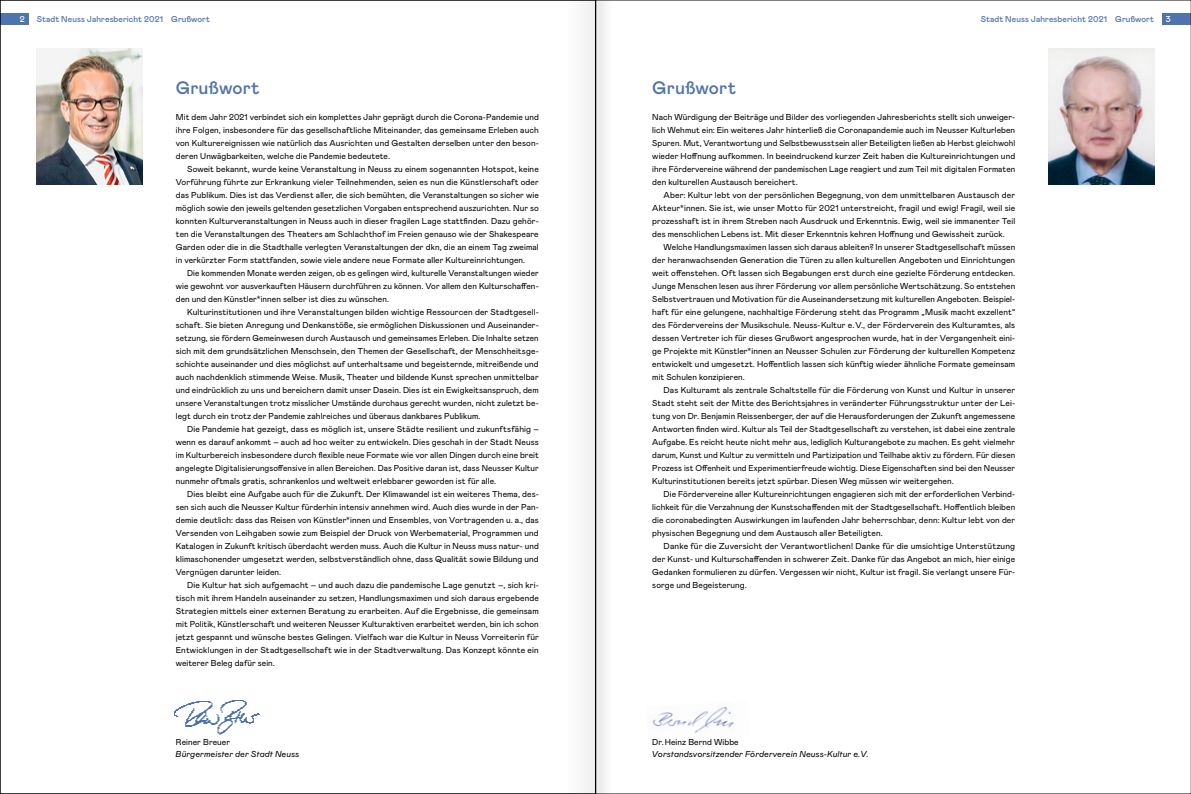
<style>
.page{position:relative;width:1191px;height:794px;background:#fff}
.page>*{position:absolute;margin:0;border:0;box-sizing:border-box;transform-origin:0 0}
.t1{font:500 18px "Mabry Pro";color:#4f73ac}
.t2{font:8.6px/13px "Mabry Pro";letter-spacing:.01em;color:#000;text-align:justify}
.t3{font:8.6px/13px "Mabry Pro";letter-spacing:.01em;color:#000;text-align:justify;scale:.96 1}
.t4{font:italic 8.6px "Mabry Pro";letter-spacing:.01em;color:#000}
.t5{font:500 8.5px "Mabry Pro";letter-spacing:.005em;color:#4f73ac}
.t6{font:500 8.5px "Mabry Pro";color:#fff}
</style>
<div class="page">
<div style="left:1162px;top:14px;width:29px;height:11px;background:#4f73ac"></div>
<div style="left:0;top:14px;width:28px;height:11px;background:#4f73ac"></div>
<img style="left:1048px;top:48px;width:106px;height:136px">
<img style="left:37px;top:48px;width:106px;height:136px">
<img style="left:651px;top:705px;width:83px;height:29px">
<img style="left:174px;top:700px;width:86px;height:34px">
<div style="left:565px;top:0;width:46px;height:794px;background:#f6f6f6"></div>
<p class="t5" style="left:37px;top:13px;width:175px">Stadt Neuss Jahresbericht 2021 Grußwort</p>
<p class="t5" style="left:980px;top:13px;width:175px">Stadt Neuss Jahresbericht 2021 Grußwort</p>
<p class="t6" style="left:20px;top:13px;width:7px">2</p>
<p class="t6" style="left:1165px;top:13px;width:6px">3</p>
<h1 class="t1" style="left:176px;top:75px;width:85px">Grußwort</h1>
<h1 class="t1" style="left:652px;top:75px;width:85px">Grußwort</h1>
<p class="t2" style="left:652px;top:110px;width:364px">Nach Würdigung der Beiträge und Bilder des vorliegenden Jahresberichts stellt sich unweiger&shy;lich Wehmut ein: Ein weiteres Jahr hinterließ die Coronapandemie auch im Neusser Kulturleben Spuren. Mut, Verantwortung und Selbstbewusstsein aller Beteiligten ließen ab Herbst gleichwohl wieder Hoffnung aufkommen. In beeindruckend kurzer Zeit haben die Kultureinrichtungen und ihre Fördervereine während der pandemischen Lage reagiert und zum Teil mit digitalen Formaten den kulturellen Austausch bereichert.</p>
<p class="t2" style="left:652px;top:188px;width:364px;text-indent:11px">Aber: Kultur lebt von der persönlichen Begegnung, von dem unmittelbaren Austausch der Akteur*innen. Sie ist, wie unser Motto für 2021 unterstreicht, fragil und ewig! Fragil, weil sie prozesshaft ist in ihrem Streben nach Ausdruck und Erkenntnis. Ewig, weil sie immanenter Teil des menschlichen Lebens ist. Mit dieser Erkenntnis kehren Hoffnung und Gewissheit zurück.</p>
<p class="t2" style="left:652px;top:240px;width:364px;text-indent:11px">Welche Handlungsmaximen lassen sich daraus ableiten? In unserer Stadtgesellschaft müssen der heranwachsenden Generation die Türen zu allen kulturellen Angeboten und Einrichtungen weit offenstehen. Oft lassen sich Begabungen erst durch eine gezielte Förderung entdecken.<br>Junge Menschen lesen aus ihrer Förderung vor allem persönliche Wertschätzung. So entstehen Selbstvertrauen und Motivation für die Auseinandersetzung mit kulturellen Angeboten. Beispiel&shy;haft für eine gelungene, nachhaltige Förderung steht das Programm „Musik macht exzellent“ des Fördervereins der Musikschule. Neuss-Kultur e.V., der Förderverein des Kulturamtes, als dessen Vertreter ich für dieses Grußwort angesprochen wurde, hat in der Vergangenheit eini&shy;ge Projekte mit Künstler*innen an Neusser Schulen zur Förderung der kulturellen Kompetenz entwickelt und umgesetzt. Hoffentlich lassen sich künftig wieder ähnliche Formate gemeinsam mit Schulen konzipieren.</p>
<p class="t2" style="left:652px;top:383px;width:364px;text-indent:11px">Das Kulturamt als zentrale Schaltstelle für die Förderung von Kunst und Kultur in unserer Stadt steht seit der Mitte des Berichtsjahres in veränderter Führungsstruktur unter der Lei&shy;tung von Dr. Benjamin Reissenberger, der auf die Herausforderungen der Zukunft angemessene Antworten finden wird. Kultur als Teil der Stadtgesellschaft zu verstehen, ist dabei eine zentrale Aufgabe. Es reicht heute nicht mehr aus, lediglich Kulturangebote zu machen. Es geht vielmehr darum, Kunst und Kultur zu vermitteln und Partizipation und Teilhabe aktiv zu fördern. Für diesen Prozess ist Offenheit und Experimentierfreude wichtig. Diese Eigenschaften sind bei den Neusser Kulturinstitutionen bereits jetzt spürbar. Diesen Weg müssen wir weitergehen.</p>
<p class="t2" style="left:652px;top:487px;width:364px;text-indent:11px">Die Fördervereine aller Kultureinrichtungen engagieren sich mit der erforderlichen Verbind&shy;lichkeit für die Verzahnung der Kunstschaffenden mit der Stadtgesellschaft. Hoffentlich bleiben die coronabedingten Auswirkungen im laufenden Jahr beherrschbar, denn: Kultur lebt von der physischen Begegnung und dem Austausch aller Beteiligten.</p>
<p class="t2" style="left:652px;top:539px;width:364px;text-indent:11px">Danke für die Zuversicht der Verantwortlichen! Danke für die umsichtige Unterstützung der Kunst- und Kulturschaffenden in schwerer Zeit. Danke für das Angebot an mich, hier einige Gedanken formulieren zu dürfen. Vergessen wir nicht, Kultur ist fragil. Sie verlangt unsere Für&shy;sorge und Begeisterung.</p>
<p class="t2" style="left:176px;top:110px;width:364px">Mit dem Jahr 2021 verbindet sich ein komplettes Jahr geprägt durch die Corona-Pandemie und ihre Folgen, insbesondere für das gesellschaftliche Miteinander, das gemeinsame Erleben auch von Kulturereignissen wie natürlich das Ausrichten und Gestalten derselben unter den beson&shy;deren Unwägbarkeiten, welche die Pandemie bedeutete.</p>
<p class="t2" style="left:176px;top:162px;width:364px;text-indent:11px">Soweit bekannt, wurde keine Veranstaltung in Neuss zu einem sogenannten Hotspot, keine Vorführung führte zur Erkrankung vieler Teilnehmenden, seien es nun die Künstlerschaft oder das Publikum. Dies ist das Verdienst aller, die sich bemühten, die Veranstaltungen so sicher wie möglich sowie den jeweils geltenden gesetzlichen Vorgaben entsprechend auszurichten. Nur so konnten Kulturveranstaltungen in Neuss auch in dieser fragilen Lage stattfinden. Dazu gehör&shy;ten die Veranstaltungen des Theaters am Schlachthof im Freien genauso wie der Shakespeare Garden oder die in die Stadthalle verlegten Veranstaltungen der dkn, die an einem Tag zweimal in verkürzter Form stattfanden, sowie viele andere neue Formate aller Kultureinrichtungen.</p>
<p class="t3" style="left:176px;top:266px;width:379px;text-indent:11px">Die kommenden Monate werden zeigen, ob es gelingen wird, kulturelle Veranstaltungen wieder wie gewohnt vor ausverkauften Häusern durchführen zu können. Vor allem den Kulturschaffen&shy;den und den Künstler*innen selber ist dies zu wünschen.</p>
<p class="t2" style="left:176px;top:305px;width:364px;text-indent:11px">Kulturinstitutionen und ihre Veranstaltungen bilden wichtige Ressourcen der Stadtgesell&shy;schaft. Sie bieten Anregung und Denkanstöße, sie ermöglichen Diskussionen und Auseinander&shy;setzung, sie fördern Gemeinwesen durch Austausch und gemeinsames Erleben. Die Inhalte setzen sich mit dem grundsätzlichen Menschsein, den Themen der Gesellschaft, der Menschheitsge&shy;schichte auseinander und dies möglichst auf unterhaltsame und begeisternde, mitreißende und auch nachdenklich stimmende Weise. Musik, Theater und bildende Kunst sprechen unmittelbar und eindrücklich zu uns und bereichern damit unser Dasein. Dies ist ein Ewigkeitsanspruch, dem unsere Veranstaltungen trotz misslicher Umstände durchaus gerecht wurden, nicht zuletzt be&shy;legt durch ein trotz der Pandemie zahlreiches und überaus dankbares Publikum.</p>
<p class="t2" style="left:176px;top:422px;width:364px;text-indent:11px">Die Pandemie hat gezeigt, dass es möglich ist, unsere Städte resilient und zukunftsfähig – wenn es darauf ankommt – auch ad hoc weiter zu entwickeln. Dies geschah in der Stadt Neuss im Kulturbereich insbesondere durch flexible neue Formate wie vor allen Dingen durch eine breit angelegte Digitalisierungsoffensive in allen Bereichen. Das Positive daran ist, dass Neusser Kultur nunmehr oftmals gratis, schrankenlos und weltweit erlebbarer geworden ist für alle.</p>
<p class="t2" style="left:176px;top:487px;width:364px;text-indent:11px">Dies bleibt eine Aufgabe auch für die Zukunft. Der Klimawandel ist ein weiteres Thema, des&shy;sen sich auch die Neusser Kultur fürderhin intensiv annehmen wird. Auch dies wurde in der Pan&shy;demie deutlich: dass das Reisen von Künstler*innen und Ensembles, von Vortragenden u. a., das Versenden von Leihgaben sowie zum Beispiel der Druck von Werbematerial, Programmen und Katalogen in Zukunft kritisch überdacht werden muss. Auch die Kultur in Neuss muss natur- und klimaschonender umgesetzt werden, selbstverständlich ohne, dass Qualität sowie Bildung und Vergnügen darunter leiden.</p>
<p class="t2" style="left:176px;top:578px;width:364px;text-indent:11px">Die Kultur hat sich aufgemacht – und auch dazu die pandemische Lage genutzt –, sich kri&shy;tisch mit ihrem Handeln auseinander zu setzen, Handlungsmaximen und sich daraus ergebende Strategien mittels einer externen Beratung zu erarbeiten. Auf die Ergebnisse, die gemeinsam mit Politik, Künstlerschaft und weiteren Neusser Kulturaktiven erarbeitet werden, bin ich schon jetzt gespannt und wünsche bestes Gelingen. Vielfach war die Kultur in Neuss Vorreiterin für Entwicklungen in der Stadtgesellschaft wie in der Stadtverwaltung. Das Konzept könnte ein weiterer Beleg dafür sein.</p>
<p class="t2" style="left:176px;top:735px;width:56px">Reiner Breuer</p>
<p class="t4" style="left:176px;top:748px;width:127px">Bürgermeister der Stadt Neuss</p>
<p class="t2" style="left:652px;top:735px;width:88px">Dr.Heinz Bernd Wibbe</p>
<p class="t4" style="left:652px;top:748px;width:220px">Vorstandsvorsitzender Förderverein Neuss-Kultur e.V.</p>
</div>
